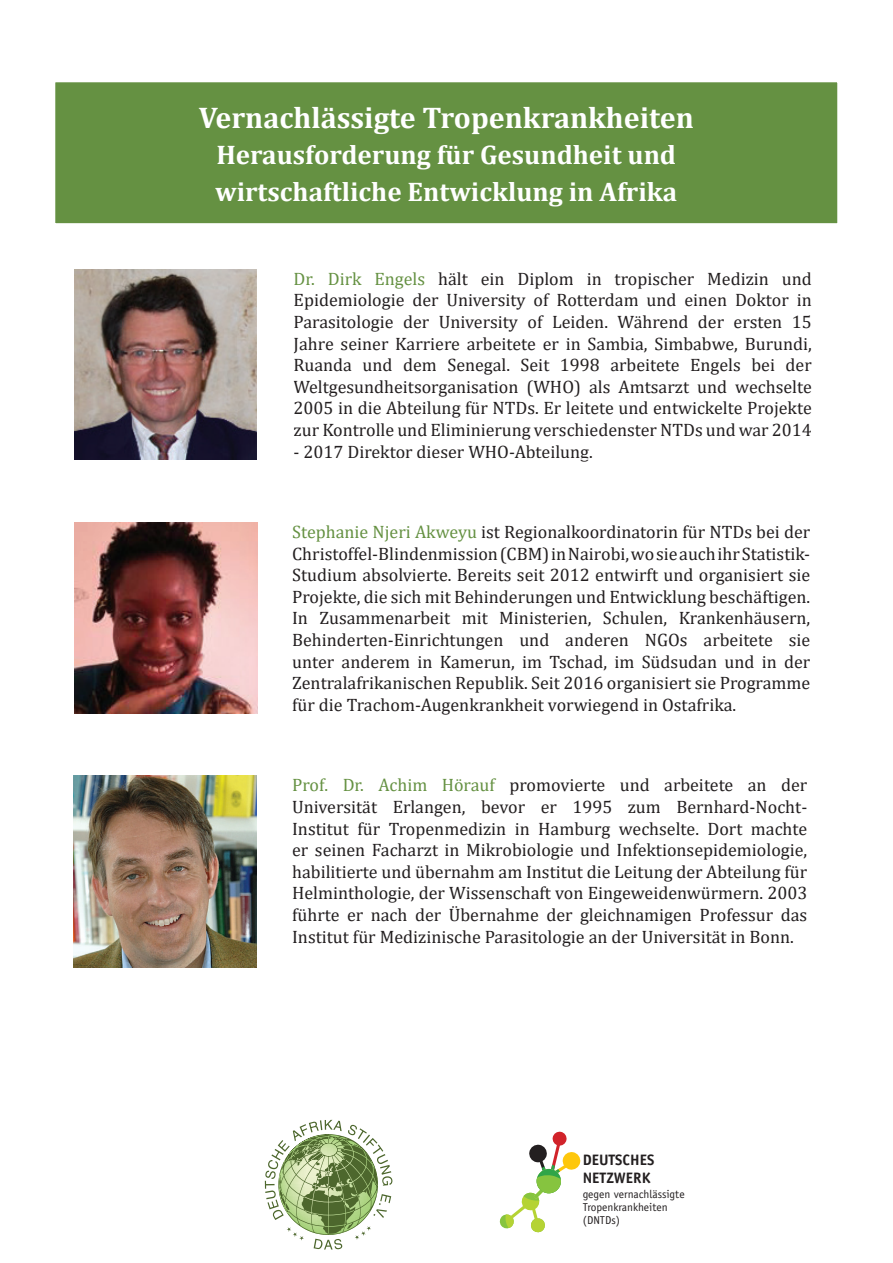
<style>
.page{position:relative;width:893px;height:1263px;background:#fff}
.page>*{position:absolute;margin:0;border:0;box-sizing:border-box;transform-origin:0 0}
.t1{font:700 30px "Cambria";color:#fff}
.t2{font:700 27px/36.6px "Cambria";color:#fff}
.t3{font:18px/21.6px "Cambria";color:#231f20;text-align:justify}
.t4{font:700 15.15px/17.9px "Officina Sans";color:#231f20}
.t5{font:11.4px/13px "Officina Sans";color:#231f20}
.s1{color:#659142}
</style>
<div class="page">
<img style="left:74px;top:522px;width:183px;height:191px">
<img style="left:73px;top:776px;width:184px;height:191px">
<img style="left:74px;top:269px;width:183px;height:191px">
<svg style="left:265px;top:1120px;width:127px;height:129px"></svg>
<div style="left:55px;top:82px;width:783px;height:142px;background:#659142"></div>
<div style="left:54px;top:81px;width:785px;height:144px;border:2px solid #fff"></div>
<svg style="left:499px;top:1131px;width:82px;height:102px"></svg>
<h1 class="t1" style="left:199px;top:96px;width:497px">Vernachlässigte Tropenkrankheiten</h1>
<h2 class="t2" style="left:215px;top:136px;width:464px">Herausforderung für Gesundheit und wirtschaftliche Entwicklung in Afrika</h2>
<p class="t3" style="left:294px;top:268px;width:520px"><span class="s1">Dr. Dirk Engels</span> hält ein Diplom in tropischer Medizin und Epidemiologie der University of Rotterdam und einen Doktor in Parasitologie der University of Leiden. Während der ersten 15<br>Jahre seiner Karriere arbeitete er in Sambia, Simbabwe, Burundi, Ruanda und dem Senegal. Seit 1998 arbeitete Engels bei der Weltgesundheitsorganisation (WHO) als Amtsarzt und wechselte 2005 in die Abteilung für NTDs. Er leitete und entwickelte Projekte zur Kontrolle und Eliminierung verschiedenster NTDs und war 2014</p>
<p class="t3" style="left:294px;top:441px;width:301px">- 2017 Direktor dieser WHO-Abteilung.</p>
<p class="t3" style="left:292px;top:521px;width:520px"><span class="s1">Stephanie Njeri Akweyu</span> ist Regionalkoordinatorin für NTDs bei der Christoffel-Blindenmission (CBM) in Nairobi, wo sie auch ihr Statistik-Studium absolvierte. Bereits seit 2012 entwirft und organisiert sie Projekte, die sich mit Behinderungen und Entwicklung beschäftigen.<br>In Zusammenarbeit mit Ministerien, Schulen, Krankenhäusern, Behinderten-Einrichtungen und anderen NGOs arbeitete sie unter anderem in Kamerun, im Tschad, im Südsudan und in der Zentralafrikanischen Republik. Seit 2016 organisiert sie Programme für die Trachom-Augenkrankheit vorwiegend in Ostafrika.</p>
<p class="t3" style="left:292px;top:774px;width:517px"><span class="s1">Prof. Dr. Achim Hörauf</span> promovierte und arbeitete an der Universität Erlangen, bevor er 1995 zum Bernhard-Nocht-Institut für Tropenmedizin in Hamburg wechselte. Dort machte er seinen Facharzt in Mikrobiologie und Infektionsepidemiologie, habilitierte und übernahm am Institut die Leitung der Abteilung für Helminthologie, der Wissenschaft von Eingeweidenwürmern. 2003 führte er nach der Übernahme der gleichnamigen Professur das Institut für Medizinische Parasitologie an der Universität in Bonn.</p>
<p class="t4" style="left:583px;top:1151px;width:73px">DEUTSCHES<br>NETZWERK</p>
<p class="t5" style="left:583px;top:1188px;width:103px">gegen vernachlässigte<br>Tropenkrankheiten (DNTDs)</p>
</div>
